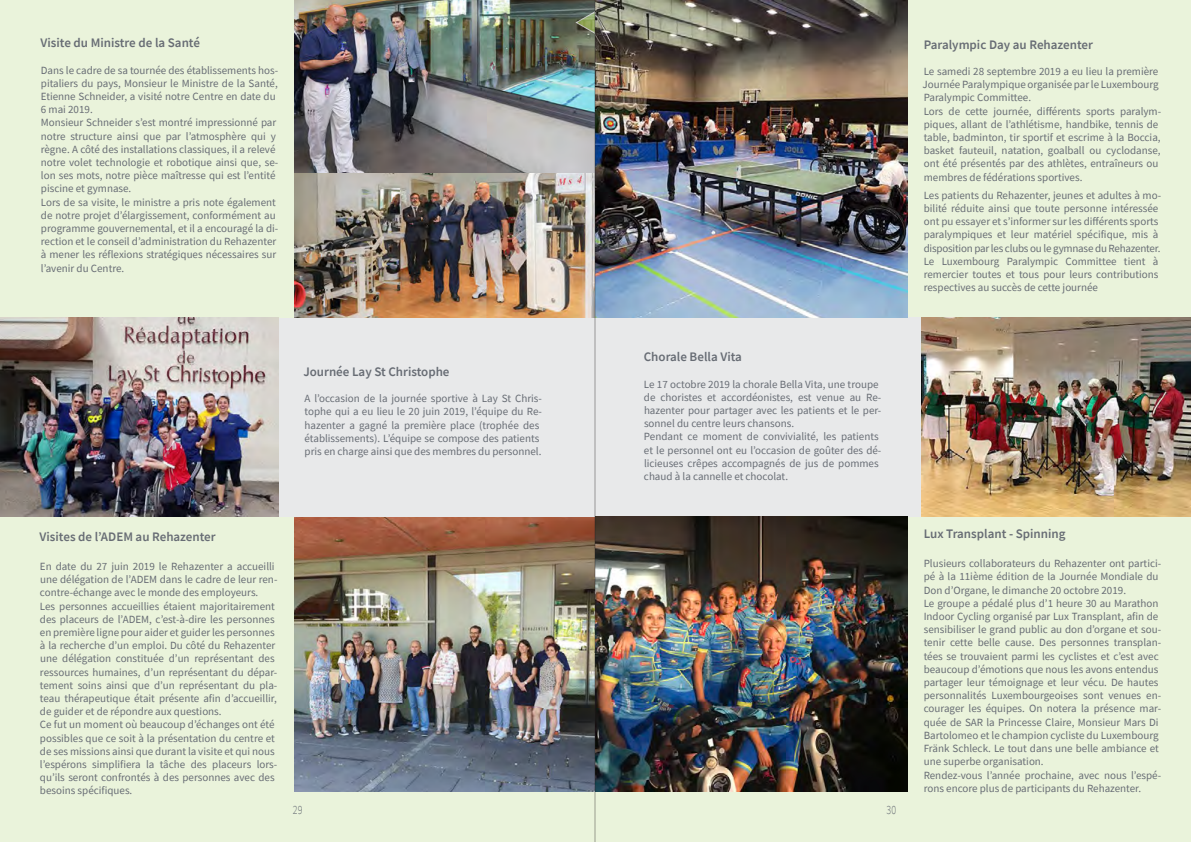
<style>
.page{position:relative;width:1191px;height:842px;background:#fff}
.page>*{position:absolute;margin:0;border:0;box-sizing:border-box;transform-origin:0 0}
.t1{font:600 13px "Source Sans Pro";color:#676c74}
.t2{font:300 12.5px "Source Sans Pro";color:#676c74;scale:.8 1}
.t3{font:11px/13.2px "Source Sans Pro";color:#676c74}
</style>
<div class="page">
<div style="left:587px;top:502px;width:604px;height:340px;background:#eaf3db"></div>
<div style="left:595px;top:0;width:596px;height:338px;background:#eaf3db"></div>
<div style="left:0;top:490px;width:596px;height:352px;background:#eaf3db"></div>
<img style="left:294px;top:517px;width:613px;height:275px">
<div style="left:0;top:317px;width:1191px;height:200px;background:#e8e9ea"></div>
<div style="left:0;top:0;width:596px;height:317px;background:#eaf3db"></div>
<img style="left:0;top:317px;width:278px;height:200px">
<img style="left:294px;top:173px;width:300px;height:144px">
<img style="left:294px;top:0;width:300px;height:173px">
<svg style="left:575px;top:0;width:19px;height:62px"></svg>
<img style="left:595px;top:0;width:312px;height:317px">
<img style="left:921px;top:317px;width:270px;height:200px">
<hr style="left:594px;top:0;width:1px;height:842px;background:#231f20">
<p class="t1" style="left:41px;top:34px;width:161px">Visite du Ministre de la Santé</p>
<p class="t3" style="left:41px;top:63px;width:239px">Dans le cadre de sa tournée des établissements hos&shy;pitaliers du pays, Monsieur le Ministre de la Santé, Etienne Schneider, a visité notre Centre en date du 6 mai 2019.<br>Monsieur Schneider s’est montré impressionné par notre structure ainsi que par l’atmosphère qui y règne. A côté des installations classiques, il a relevé notre volet technologie et robotique ainsi que, se&shy;lon ses mots, notre pièce maîtresse qui est l’entité piscine et gymnase.<br>Lors de sa visite, le ministre a pris note également de notre projet d’élargissement, conformément au programme gouvernemental, et il a encouragé la di&shy;rection et le conseil d’administration du Rehazenter à mener les réflexions stratégiques nécessaires sur l’avenir du Centre.</p>
<p class="t1" style="left:303px;top:363px;width:148px">Journée Lay St Christophe</p>
<p class="t3" style="left:304px;top:392px;width:239px">A l’occasion de la journée sportive à Lay St Chris&shy;tophe qui a eu lieu le 20 juin 2019, l’équipe du Re&shy;hazenter a gagné la première place (trophée des établissements). L’équipe se compose des patients pris en charge ainsi que des membres du personnel.</p>
<p class="t1" style="left:644px;top:348px;width:100px">Chorale Bella Vita</p>
<p class="t3" style="left:644px;top:377px;width:239px">Le 17 octobre 2019 la chorale Bella Vita, une troupe de choristes et accordéonistes, est venue au Re&shy;hazenter pour partager avec les patients et le per&shy;sonnel du centre leurs chansons.<br>Pendant ce moment de convivialité, les patients et le personnel ont eu l’occasion de goûter des dé&shy;licieuses crêpes accompagnés de jus de pommes chaud à la cannelle et chocolat.</p>
<p class="t1" style="left:40px;top:528px;width:178px">Visites de l’ADEM au Rehazenter</p>
<p class="t3" style="left:40px;top:560px;width:239px">En date du 27 juin 2019 le Rehazenter a accueilli une délégation de l’ADEM dans le cadre de leur ren&shy;contre-échange avec le monde des employeurs.<br>Les personnes accueillies étaient majoritairement des placeurs de l’ADEM, c’est-à-dire les personnes en première ligne pour aider et guider les personnes à la recherche d’un emploi. Du côté du Rehazenter une délégation constituée d’un représentant des ressources humaines, d’un représentant du dépar&shy;tement soins ainsi que d’un représentant du pla&shy;teau thérapeutique était présente afin d’accueillir, de guider et de répondre aux questions.<br>Ce fut un moment où beaucoup d’échanges ont été possibles que ce soit à la présentation du centre et de ses missions ainsi que durant la visite et qui nous l’espérons simplifiera la tâche des placeurs lors&shy;qu’ils seront confrontés à des personnes avec des besoins spécifiques.</p>
<p class="t2" style="left:293px;top:802px;width:13px">29</p>
<p class="t2" style="left:886px;top:802px;width:13px">30</p>
<p class="t1" style="left:923px;top:36px;width:171px">Paralympic Day au Rehazenter</p>
<p class="t3" style="left:922px;top:65px;width:240px">Le samedi 28 septembre 2019 a eu lieu la première Journée Paralympique organisée par le Luxembourg Paralympic Committee.<br>Lors de cette journée, différents sports paralym&shy;piques, allant de l’athlétisme, handbike, tennis de table, badminton, tir sportif et escrime à la Boccia, basket fauteuil, natation, goalball ou cyclodanse, ont été présentés par des athlètes, entraîneurs ou membres de fédérations sportives.</p>
<p class="t3" style="left:923px;top:188px;width:239px">Les patients du Rehazenter, jeunes et adultes à mo&shy;bilité réduite ainsi que toute personne intéressée ont pu essayer et s’informer sur les différents sports paralympiques et leur matériel spécifique, mis à disposition par les clubs ou le gymnase du Rehazenter.<br>Le Luxembourg Paralympic Committee tient à remercier toutes et tous pour leurs contributions respectives au succès de cette journée</p>
<p class="t1" style="left:923px;top:526px;width:143px">Lux Transplant - Spinning</p>
<p class="t3" style="left:923px;top:557px;width:239px">Plusieurs collaborateurs du Rehazenter ont partici&shy;pé à la 11ième édition de la Journée Mondiale du Don d’Organe, le dimanche 20 octobre 2019.<br>Le groupe a pédalé plus d’1 heure 30 au Marathon Indoor Cycling organisé par Lux Transplant, afin de sensibiliser le grand public au don d’organe et sou&shy;tenir cette belle cause. Des personnes transplan&shy;tées se trouvaient parmi les cyclistes et c’est avec beaucoup d’émotions que nous les avons entendus partager leur témoignage et leur vécu. De hautes personnalités Luxembourgeoises sont venues en&shy;courager les équipes. On notera la présence mar&shy;quée de SAR la Princesse Claire, Monsieur Mars Di Bartolomeo et le champion cycliste du Luxembourg Fränk Schleck. Le tout dans une belle ambiance et une superbe organisation.<br>Rendez-vous l’année prochaine, avec nous l’espé&shy;rons encore plus de participants du Rehazenter.</p>
</div>
